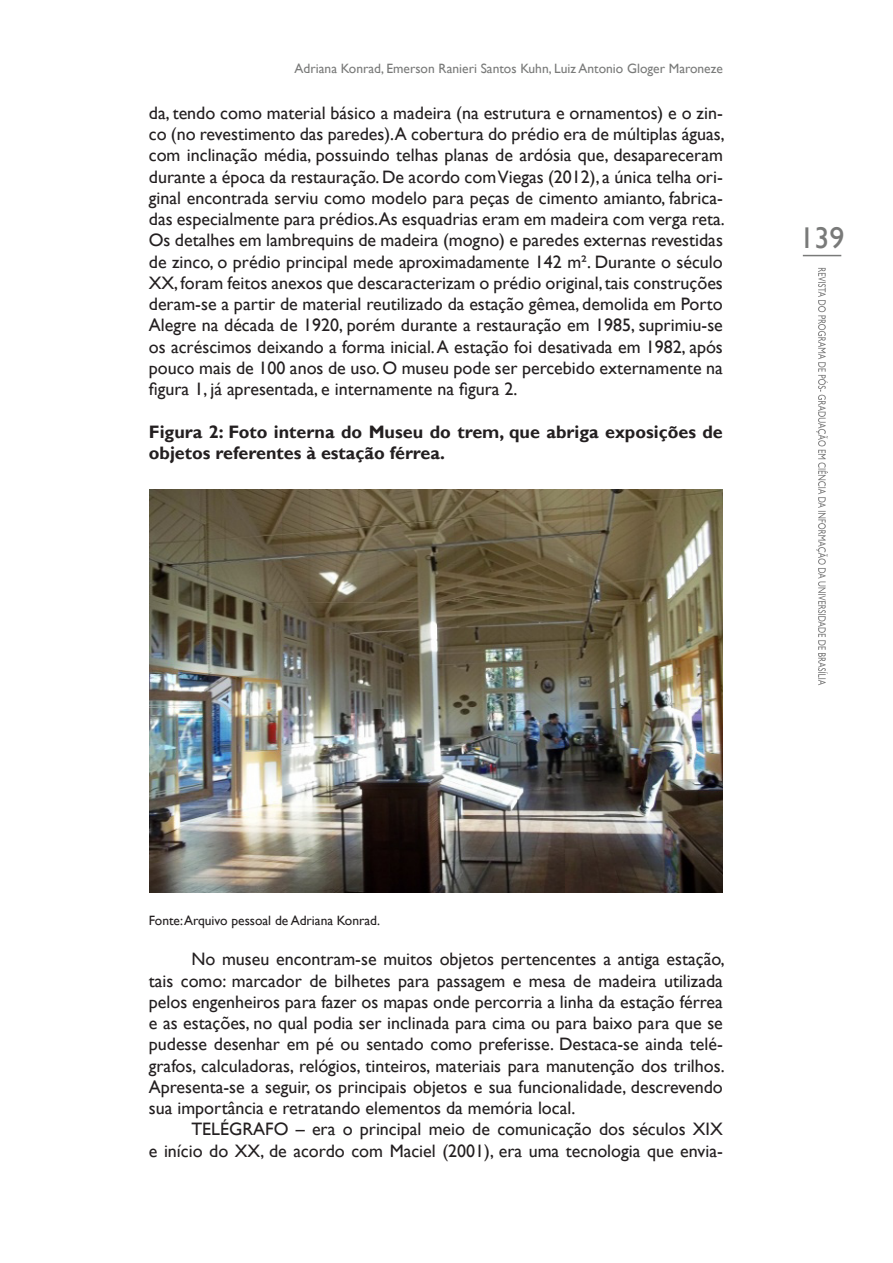
<style>
.page{position:relative;width:893px;height:1263px;background:#fff}
.page>*{position:absolute;margin:0;border:0;box-sizing:border-box;transform-origin:0 0}
.t1{font:30px "Gill Sans";color:#797a79}
.Museologia_Pamela{font:18px/21.3px "Gill Sans";color:#231f20;text-align:justify}
.Subtítulo_museu_Pame{font:700 18px/21.3px "Gill Sans";color:#231f20}
.t2{font:13.5px "Gill Sans";color:#797a79}
.Fonte_museu_pamela{font:13.5px "Gill Sans";color:#231f20}
</style>
<div class="page">
<svg style="left:816px;top:268px;width:12px;height:417px"></svg>
<hr style="left:803px;top:255px;width:38px;height:1px;background:#797a79">
<img style="left:149px;top:490px;width:573px;height:403px">
<p class="t2" style="left:295px;top:61px;width:430px">Adriana Konrad, Emerson Ranieri Santos Kuhn, Luiz Antonio Gloger Maroneze</p>
<p class="Museologia_Pamela" style="left:149px;top:102px;width:577px">da, tendo como material básico a madeira (na estrutura e ornamentos) e o zin&shy;co (no revestimento das paredes).A cobertura do prédio era de múltiplas águas, com inclinação média, possuindo telhas planas de ardósia que, desapareceram durante a época da restauração. De acordo com Viegas (2012), a única telha ori&shy;ginal encontrada serviu como modelo para peças de cimento amianto, fabrica&shy;das especialmente para prédios.As esquadrias eram em madeira com verga reta.<br>Os detalhes em lambrequins de madeira (mogno) e paredes externas revestidas de zinco, o prédio principal mede aproximadamente 142 m². Durante o século XX, foram feitos anexos que descaracterizam o prédio original, tais construções deram-se a partir de material reutilizado da estação gêmea, demolida em Porto Alegre na década de 1920, porém durante a restauração em 1985, suprimiu-se os acréscimos deixando a forma inicial. A estação foi desativada em 1982, após pouco mais de 100 anos de uso. O museu pode ser percebido externamente na figura 1, já apresentada, e internamente na figura 2.</p>
<p class="Subtítulo_museu_Pame" style="left:149px;top:422px;width:576px">Figura 2: Foto interna do Museu do trem, que abriga exposições de objetos referentes à estação férrea.</p>
<h1 class="t1" style="left:800px;top:221px;width:46px">139</h1>
<p class="Fonte_museu_pamela" style="left:149px;top:913px;width:233px">Fonte: Arquivo pessoal de Adriana Konrad.</p>
<p class="Museologia_Pamela" style="left:149px;top:949px;width:577px;text-indent:43px">No museu encontram-se muitos objetos pertencentes a antiga estação, tais como: marcador de bilhetes para passagem e mesa de madeira utilizada pelos engenheiros para fazer os mapas onde percorria a linha da estação férrea e as estações, no qual podia ser inclinada para cima ou para baixo para que se pudesse desenhar em pé ou sentado como preferisse. Destaca-se ainda telé&shy;grafos, calculadoras, relógios, tinteiros, materiais para manutenção dos trilhos.<br>Apresenta-se a seguir, os principais objetos e sua funcionalidade, descrevendo sua importância e retratando elementos da memória local.</p>
<p class="Museologia_Pamela" style="left:149px;top:1119px;width:576px;text-align:right">TELÉGRAFO – era o principal meio de comunicação dos séculos XIX<br>e início do XX, de acordo com Maciel (2001), era uma tecnologia que envia-</p>
</div>
